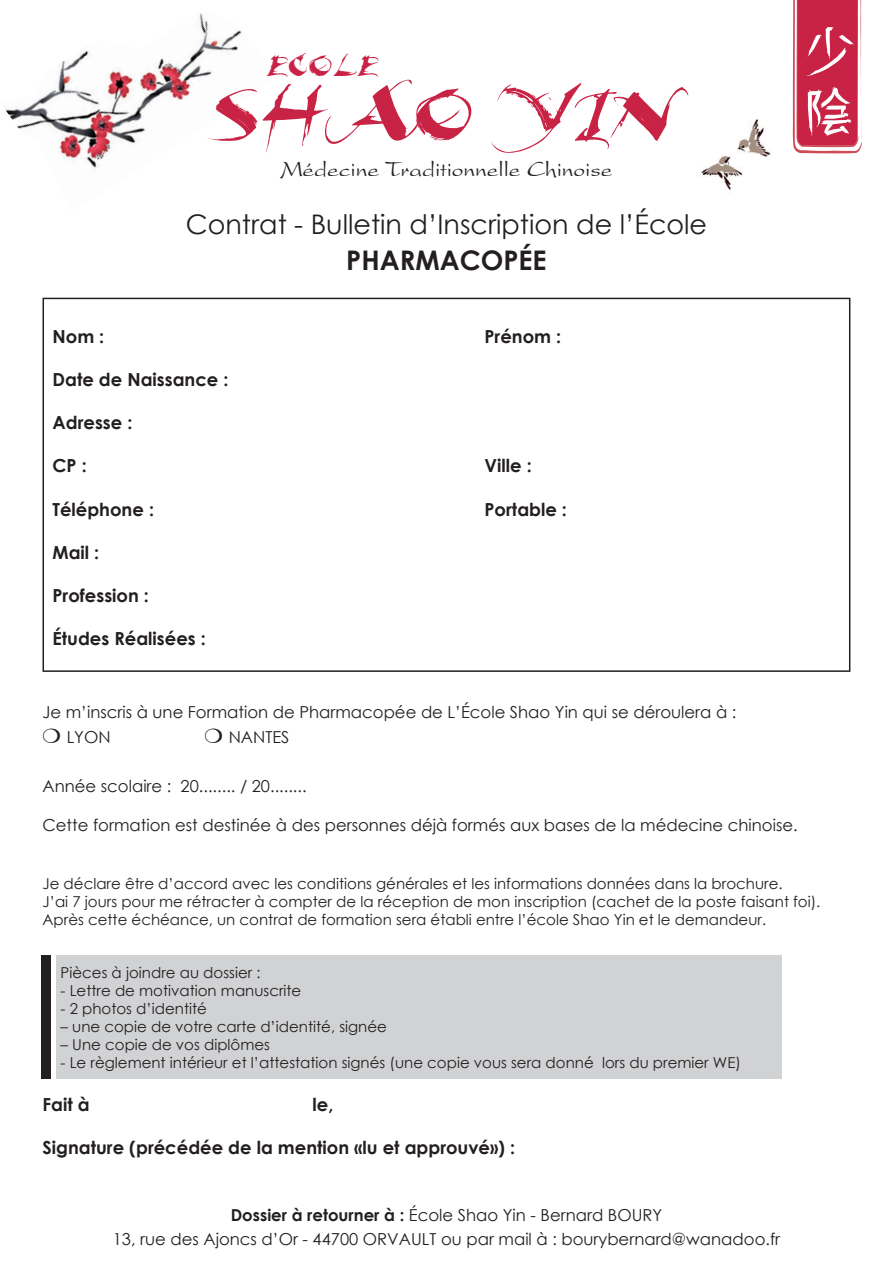
<style>
.page{position:relative;width:893px;height:1263px;background:#fff}
.page>*{position:absolute;margin:0;border:0;box-sizing:border-box;transform-origin:0 0}
.t1{font:87.15px "Beautiful Ink";color:#c82344}
.t2{font:34.8px "Beautiful Ink";color:#c82344}
.t3{font:27px "Century Gothic";color:#231f20}
.t4{font:700 27px "Century Gothic";color:#231f20}
.t5{font:23.25px "President Plain";color:#231f20}
.t6{font:700 18px "Century Gothic";color:#231f20}
.t7{font:16.5px/25.2px "Century Gothic";color:#231f20}
.t8{font:15px "Century Gothic";color:#231f20}
.s1{font-weight:700}
</style>
<div class="page">
<img style="left:5px;top:13px;width:237px;height:155px">
<svg style="left:792px;top:0;width:70px;height:153px"></svg>
<img style="left:701px;top:119px;width:70px;height:71px">
<div style="left:43px;top:298px;width:807px;height:374px;border:2px solid #231f20"></div>
<div style="left:56px;top:956px;width:725px;height:123px;background:#d1d2d4"></div>
<div style="left:41px;top:956px;width:10px;height:123px;background:#231f20"></div>
<p class="t2" style="left:266px;top:48px;width:114px">Ecole</p>
<p class="t1" style="left:213px;top:71px;width:468px">Shao Yin</p>
<p class="t5" style="left:281px;top:156px;width:333px">Médecine Traditionnelle Chinoise</p>
<p class="t3" style="left:186px;top:208px;width:523px">Contrat - Bulletin d’Inscription de l’École</p>
<p class="t4" style="left:346px;top:240px;width:202px">PHARMACOPÉE</p>
<p class="t6" style="left:53px;top:323px;width:53px">Nom :</p>
<p class="t6" style="left:485px;top:323px;width:78px">Prénom :</p>
<p class="t6" style="left:53px;top:366px;width:178px">Date de Naissance :</p>
<p class="t6" style="left:53px;top:409px;width:81px">Adresse :</p>
<p class="t6" style="left:53px;top:452px;width:36px">CP :</p>
<p class="t6" style="left:485px;top:452px;width:49px">Ville :</p>
<p class="t6" style="left:53px;top:495px;width:103px">Téléphone :</p>
<p class="t6" style="left:485px;top:495px;width:84px">Portable :</p>
<p class="t6" style="left:53px;top:539px;width:48px">Mail :</p>
<p class="t6" style="left:53px;top:582px;width:98px">Profession :</p>
<p class="t6" style="left:53px;top:625px;width:155px">Études Réalisées :</p>
<p class="t7" style="left:67px;top:699px;width:671px;text-indent:-24px">Je m’inscris à une Formation de Pharmacopée de L’École Shao Yin qui se déroulera à :<br>LYON</p>
<p class="t7" style="left:229px;top:725px;width:62px">NANTES</p>
<p class="t7" style="left:43px;top:773px;width:266px">Année scolaire : 20........ / 20........</p>
<p class="t7" style="left:43px;top:812px;width:757px">Cette formation est destinée à des personnes déjà formés aux bases de la médecine chinoise.</p>
<p class="t8" style="left:43px;top:874px;width:742px">Je déclare être d’accord avec les conditions générales et les informations données dans la brochure.</p>
<p class="t8" style="left:43px;top:892px;width:779px">J’ai 7 jours pour me rétracter à compter de la réception de mon inscription (cachet de la poste faisant foi).</p>
<p class="t8" style="left:43px;top:910px;width:725px">Après cette échéance, un contrat de formation sera établi entre l’école Shao Yin et le demandeur.</p>
<p class="t8" style="left:61px;top:963px;width:202px">Pièces à joindre au dossier :</p>
<p class="t8" style="left:61px;top:981px;width:242px">- Lettre de motivation manuscrite</p>
<p class="t8" style="left:61px;top:999px;width:148px">- 2 photos d’identité</p>
<p class="t8" style="left:61px;top:1017px;width:328px">– une copie de votre carte d’identité, signée</p>
<p class="t8" style="left:61px;top:1035px;width:211px">– Une copie de vos diplômes</p>
<p class="t8" style="left:61px;top:1053px;width:682px">- Le règlement intérieur et l’attestation signés (une copie vous sera donné lors du premier WE)</p>
<p class="t6" style="left:43px;top:1090px;width:49px">Fait à</p>
<p class="t6" style="left:313px;top:1090px;width:22px">le,</p>
<p class="t6" style="left:43px;top:1134px;width:474px">Signature (précédée de la mention «lu et approuvé») :</p>
<p class="t7" style="left:231px;top:1202px;width:433px"><span class="s1">Dossier à retourner à :</span> École Shao Yin - Bernard BOURY</p>
<p class="t7" style="left:113px;top:1226px;width:669px">13, rue des Ajoncs d’Or - 44700 ORVAULT ou par mail à : bourybernard@wanadoo.fr</p>
</div>
